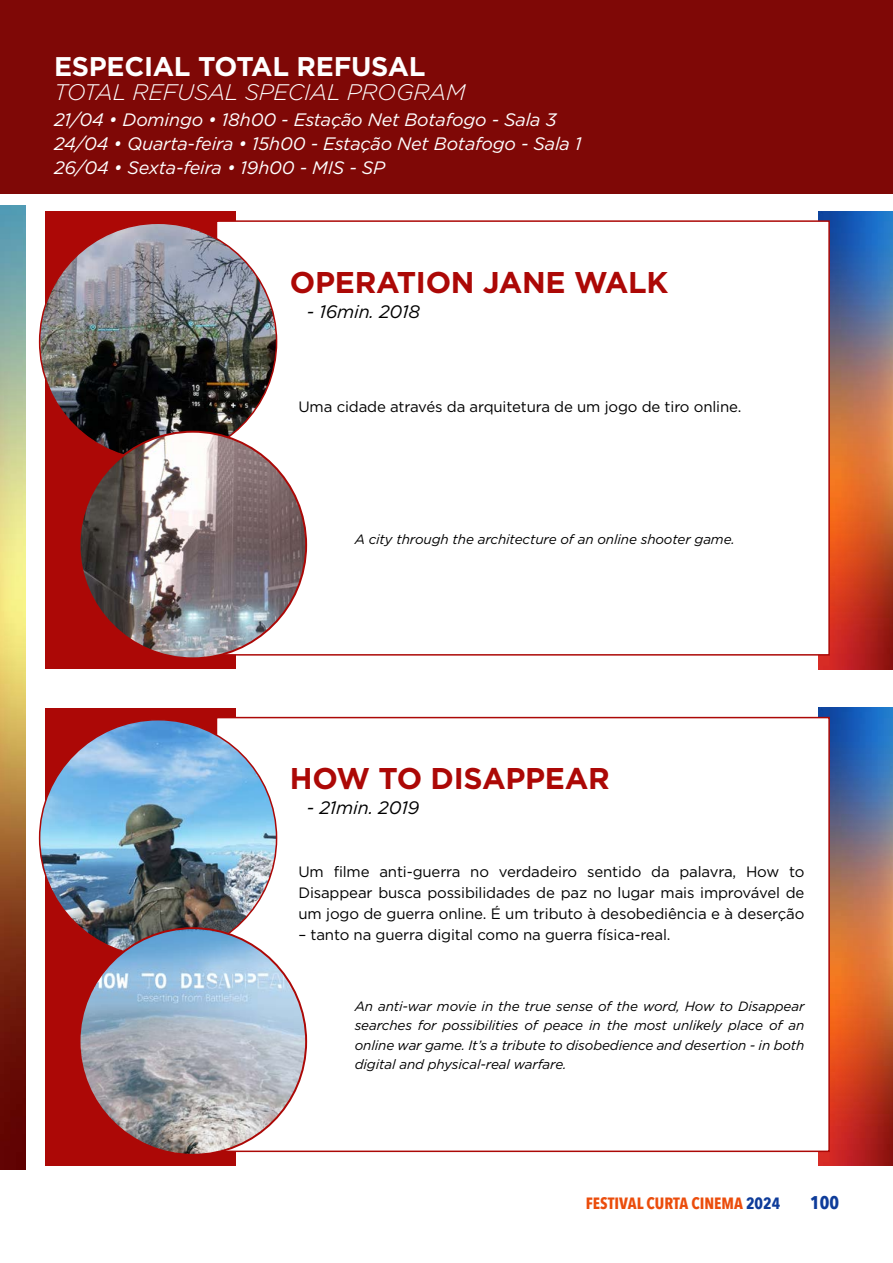
<style>
.page{position:relative;width:893px;height:1263px;background:#fff}
.page>*{position:absolute;margin:0;border:0;box-sizing:border-box;transform-origin:0 0}
.t1{font:700 30px "Gotham";letter-spacing:-.01em;color:#ac0806}
.t2{font:700 27px "Gotham";letter-spacing:-.01em;color:#fff}
.t3{font:italic 300 22.5px "Gotham";letter-spacing:-.01em;color:#fff}
.t4{font:700 18.3px "Avenir Next Condensed";color:#0e3c9a}
.t5{font:italic 18px/24px "Gotham";letter-spacing:-.01em;color:#fff}
.t6{font:italic 18px "Gotham";letter-spacing:-.01em;color:#000}
.t7{font:700 16.35px "Avenir Next Condensed";color:#eb4d0c}
.t8{font:15px/21px "Gotham";letter-spacing:-.01em;color:#000;text-align:justify}
.t9{font:italic 13.5px/19.5px "Gotham";letter-spacing:-.01em;color:#000;text-align:justify}
.s1{color:#0e3c9a}
</style>
<div class="page">
<img style="left:819px;top:211px;width:74px;height:458px">
<img style="left:819px;top:708px;width:74px;height:458px">
<div style="left:45px;top:708px;width:191px;height:457px;background:#ac0806"></div>
<div style="left:216px;top:717px;width:614px;height:435px;background:#fff;border:2px solid #ac0806"></div>
<img style="left:40px;top:720px;width:237px;height:233px">
<img style="left:80px;top:928px;width:226px;height:227px;border-radius:113px">
<div style="left:45px;top:212px;width:191px;height:457px;background:#ac0806"></div>
<div style="left:216px;top:220px;width:614px;height:436px;background:#fff;border:2px solid #ac0806"></div>
<img style="left:40px;top:223px;width:237px;height:237px;border-radius:118px">
<img style="left:80px;top:432px;width:226px;height:226px;border-radius:113px">
<div style="left:0;top:0;width:893px;height:193px;background:#7f0806"></div>
<img style="left:0;top:205px;width:26px;height:964px">
<h2 class="t2" style="left:54px;top:48px;width:373px">ESPECIAL TOTAL REFUSAL</h2>
<h3 class="t3" style="left:54px;top:77px;width:413px">TOTAL REFUSAL SPECIAL PROGRAM</h3>
<p class="t5" style="left:54px;top:107px;width:529px">21/04 • Domingo • 18h00 - Estação Net Botafogo - Sala 3<br>24/04 • Quarta-feira • 15h00 - Estação Net Botafogo - Sala 1<br>26/04 • Sexta-feira • 19h00 - MIS - SP</p>
<h1 class="t1" style="left:290px;top:262px;width:380px">OPERATION JANE WALK</h1>
<p class="t6" style="left:307px;top:300px;width:115px">- 16min. 2018</p>
<p class="t8" style="left:298px;top:396px;width:444px">Uma cidade através da arquitetura de um jogo de tiro online.</p>
<p class="t9" style="left:355px;top:529px;width:381px">A city through the architecture of an online shooter game.</p>
<h1 class="t1" style="left:290px;top:759px;width:321px">HOW TO DISAPPEAR</h1>
<p class="t6" style="left:307px;top:796px;width:114px">- 21min. 2019</p>
<p class="t8" style="left:298px;top:861px;width:508px">Um filme anti-guerra no verdadeiro sentido da palavra, How to Disappear busca possibilidades de paz no lugar mais improvável de um jogo de guerra online. É um tributo à desobediência e à deserção</p>
<p class="t8" style="left:298px;top:924px;width:374px">– tanto na guerra digital como na guerra física-real.</p>
<p class="t9" style="left:355px;top:996px;width:451px">An anti-war movie in the true sense of the word, How to Disappear searches for possibilities of peace in the most unlikely place of an online war game. It’s a tribute to disobedience and desertion - in both digital and physical-real warfare.</p>
<p class="t7" style="left:586px;top:1193px;width:196px">FESTIVAL CURTA CINEMA <span class="s1">2024</span></p>
<p class="t4" style="left:810px;top:1191px;width:30px">100</p>
</div>
